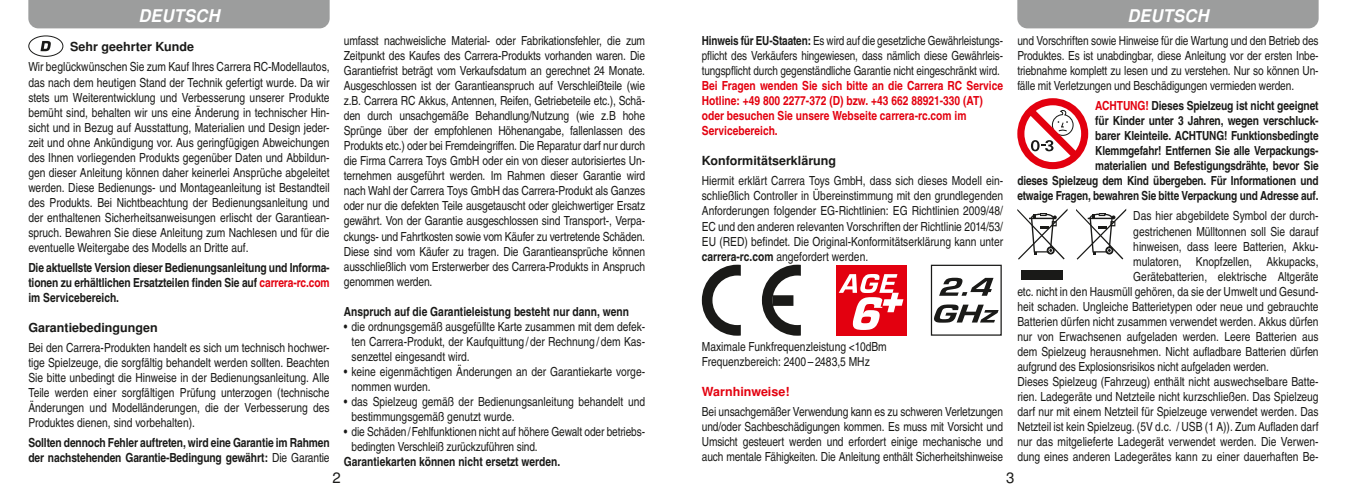
<style>
.page{position:relative;width:1347px;height:497px;background:#fff}
.page>*{position:absolute;margin:0;border:0;box-sizing:border-box;transform-origin:0 0}
.t1{font:italic 700 17.5px "Nimbus San LOT";letter-spacing:.02em;color:#fff;scale:.94 1}
.t2{font:15px "Nimbus San LOT";color:#1a1a18}
.t3{font:12.5px/15px "Nimbus San LOT Reg Con";color:#1a1a18;text-align:justify}
.t4{font:12.5px/15px "Nimbus San LOT Bol Con";letter-spacing:-.01em;color:#1a1a18;text-align:right}
.t5{font:12.5px/15px "Nimbus San LOT Bol Con";color:#e3000f}
.t6{font:700 12.5px "Nimbus San LOT";color:#1a1a18}
.t7{font:700 12.5px "Nimbus San LOT";color:#e3000f}
.s1{color:#e3000f}
.s2{font-family:"Nimbus San LOT Reg Con"}
.s3{font-family:"Nimbus San LOT Bol Con"}
</style>
<div class="page">
<svg style="left:702px;top:264px;width:39px;height:71px"></svg>
<svg style="left:762px;top:264px;width:39px;height:71px"></svg>
<div style="left:835px;top:264px;width:71px;height:71px;background:#e3000f"></div>
<svg style="left:838px;top:274px;width:65px;height:55px"></svg>
<svg style="left:930px;top:264px;width:72px;height:72px"></svg>
<svg style="left:1017px;top:98px;width:71px;height:71px"></svg>
<div style="left:1021px;top:269px;width:41px;height:10px;background:#1a1a18"></div>
<svg style="left:1017px;top:209px;width:50px;height:50px"></svg>
<svg style="left:1076px;top:209px;width:50px;height:50px"></svg>
<div style="left:28px;top:35px;width:35px;height:22px;border:1px solid #1a1a18;border-radius:50%"></div>
<svg style="left:40px;top:41px;width:11px;height:10px"></svg>
<div style="left:28px;top:0;width:302px;height:28px;background:#9c9d9d"></div>
<div style="left:1017px;top:0;width:301px;height:28px;background:#9c9d9d"></div>
<h1 class="t1" style="left:138px;top:5px;width:88px">DEUTSCH</h1>
<h1 class="t1" style="left:1127px;top:5px;width:88px">DEUTSCH</h1>
<p class="t6" style="left:70px;top:39px;width:125px">Sehr geehrter Kunde</p>
<p class="t3" style="left:28px;top:60px;width:303px">Wir beglückwünschen Sie zum Kauf Ihres Carrera RC-Modellautos, das nach dem heutigen Stand der Technik gefertigt wurde. Da wir stets um Weiterentwicklung und Verbesserung unserer Produkte bemüht sind, behalten wir uns eine Änderung in technischer Hin&shy;sicht und in Bezug auf Ausstattung, Materialien und Design jeder&shy;zeit und ohne Ankündigung vor. Aus geringfügigen Abweichungen des Ihnen vorliegenden Produkts gegenüber Daten und Abbildun&shy;gen dieser Anleitung können daher keinerlei Ansprüche abgeleitet werden. Diese Bedienungs- und Montageanleitung ist Bestandteil des Produkts. Bei Nichtbeachtung der Bedienungsanleitung und der enthaltenen Sicherheitsanweisungen erlischt der Garantiean&shy;spruch. Bewahren Sie diese Anleitung zum Nachlesen und für die eventuelle Weitergabe des Modells an Dritte auf.</p>
<p class="t4" style="left:28px;top:260px;width:303px;text-align:justify">Die aktuellste Version dieser Bedienungsanleitung und Informa&shy;tionen zu erhältlichen Ersatzteilen finden Sie auf <span class="s1">carrera-rc.com </span>im Servicebereich.</p>
<p class="t6" style="left:28px;top:319px;width:131px">Garantiebedingungen</p>
<p class="t3" style="left:28px;top:340px;width:303px">Bei den Carrera-Produkten handelt es sich um technisch hochwer&shy;tige Spielzeuge, die sorgfältig behandelt werden sollten. Beachten Sie bitte unbedingt die Hinweise in der Bedienungsanleitung. Alle Teile werden einer sorgfältigen Prüfung unterzogen (technische Änderungen und Modelländerungen, die der Verbesserung des Produktes dienen, sind vorbehalten).</p>
<p class="t4" style="left:28px;top:435px;width:303px;text-align:left">Sollten dennoch Fehler auftreten, wird eine Garantie im Rahmen der nachstehenden Garantie-Bedingung gewährt: <span class="s2">Die Garantie</span></p>
<p class="t3" style="left:344px;top:33px;width:303px">umfasst nachweisliche Material- oder Fabrikationsfehler, die zum Zeitpunkt des Kaufes des Carrera-Produkts vorhanden waren. Die Garantiefrist beträgt vom Verkaufsdatum an gerechnet 24 Monate.<br>Ausgeschlossen ist der Garantieanspruch auf Verschleißteile (wie z.B. Carrera RC Akkus, Antennen, Reifen, Getriebeteile etc.), Schä&shy;den durch unsachgemäße Behandlung/Nutzung (wie z.B hohe Sprünge über der empfohlenen Höhenangabe, fallenlassen des Produkts etc.) oder bei Fremdeingriffen. Die Reparatur darf nur durch die Firma Carrera Toys GmbH oder ein von dieser autorisiertes Un&shy;ternehmen ausgeführt werden. Im Rahmen dieser Garantie wird nach Wahl der Carrera Toys GmbH das Carrera-Produkt als Ganzes oder nur die defekten Teile ausgetauscht oder gleichwertiger Ersatz gewährt. Von der Garantie ausgeschlossen sind Transport-, Verpa&shy;ckungs- und Fahrtkosten sowie vom Käufer zu vertretende Schäden.<br>Diese sind vom Käufer zu tragen. Die Garantieansprüche können ausschließlich vom Ersterwerber des Carrera-Produkts in Anspruch genommen werden.</p>
<p class="t4" style="left:344px;top:303px;width:287px">Anspruch auf die Garantieleistung besteht nur dann, wenn</p>
<p class="t3" style="left:351px;top:318px;width:295px;text-indent:-8px">• die ordnungsgemäß ausgefüllte Karte zusammen mit dem defek&shy;ten Carrera-Produkt, der Kaufquittung / der Rechnung / dem Kas&shy;senzettel eingesandt wird.</p>
<p class="t3" style="left:351px;top:363px;width:295px;text-indent:-8px">• keine eigenmächtigen Änderungen an der Garantiekarte vorge&shy;nommen wurden.</p>
<p class="t3" style="left:351px;top:393px;width:295px;text-indent:-8px">• das Spielzeug gemäß der Bedienungsanleitung behandelt und bestimmungsgemäß genutzt wurde.</p>
<p class="t3" style="left:351px;top:423px;width:294px;text-indent:-8px">• die Schäden/Fehlfunktionen nicht auf höhere Gewalt oder betriebs&shy;bedingten Verschleiß zurückzuführen sind.</p>
<p class="t4" style="left:344px;top:453px;width:218px">Garantiekarten können nicht ersetzt werden.</p>
<p class="t3" style="left:702px;top:33px;width:303px"><span class="s3">Hinweis für EU-Staaten:</span> Es wird auf die gesetzliche Gewährleistungs&shy;pflicht des Verkäufers hingewiesen, dass nämlich diese Gewährleis&shy;tungspflicht durch gegenständliche Garantie nicht eingeschränkt wird.</p>
<p class="t5" style="left:702px;top:78px;width:303px">Bei Fragen wenden Sie sich bitte an die Carrera RC Service Hotline: +49 800 2277-372 (D) bzw. +43 662 88921-330 (AT) oder besuchen Sie unsere Webseite carrera-rc.com im Servicebereich.</p>
<p class="t6" style="left:702px;top:153px;width:136px">Konformitätserklärung</p>
<p class="t3" style="left:702px;top:173px;width:303px">Hiermit erklärt Carrera Toys GmbH, dass sich dieses Modell ein&shy;schließlich Controller in Übereinstimmung mit den grundlegenden Anforderungen folgender EG-Richtlinien: EG Richtlinien 2009/48/ EC und den anderen relevanten Vorschriften der Richtlinie 2014/53/ EU (RED) befindet. Die Original-Konformitätserklärung kann unter <span class="s3">carrera-rc.com</span> angefordert werden.</p>
<p class="t3" style="left:702px;top:338px;width:186px">Maximale Funkfrequenzleistung &lt;10dBm<br>Frequenzbereich: 2400 – 2483,5 MHz</p>
<p class="t7" style="left:702px;top:383px;width:89px">Warnhinweise!</p>
<p class="t3" style="left:702px;top:403px;width:303px">Bei unsachgemäßer Verwendung kann es zu schweren Verletzungen und/oder Sachbeschädigungen kommen. Es muss mit Vorsicht und Umsicht gesteuert werden und erfordert einige mechanische und auch mentale Fähigkeiten. Die Anleitung enthält Sicherheitshinweise</p>
<p class="t3" style="left:1017px;top:33px;width:303px">und Vorschriften sowie Hinweise für die Wartung und den Betrieb des Produktes. Es ist unabdingbar, diese Anleitung vor der ersten Inbe&shy;triebnahme komplett zu lesen und zu verstehen. Nur so können Un&shy;fälle mit Verletzungen und Beschädigungen vermieden werden.</p>
<p class="t4" style="left:1017px;top:98px;width:303px"><span class="s1">ACHTUNG!</span> Dieses Spielzeug ist nicht geeignet<br>für Kinder unter 3 Jahren, wegen verschluck-<br>barer Kleinteile. ACHTUNG! Funktionsbedingte<br>Klemmgefahr! Entfernen Sie alle Verpackungs-<br>materialien und Befestigungsdrähte, bevor Sie<br>dieses Spielzeug dem Kind übergeben. Für Informationen und etwaige Fragen, bewahren Sie bitte Verpackung und Adresse auf.</p>
<p class="t3" style="left:1133px;top:208px;width:186px">Das hier abgebildete Symbol der durch-</p>
<p class="t3" style="left:1133px;top:223px;width:187px">gestrichenen Mülltonnen soll Sie darauf</p>
<p class="t3" style="left:1133px;top:238px;width:187px">hinweisen, dass leere Batterien, Akku-</p>
<p class="t3" style="left:1133px;top:253px;width:187px">mulatoren, Knopfzellen, Akkupacks,</p>
<p class="t3" style="left:1133px;top:268px;width:187px">Gerätebatterien, elektrische Altgeräte</p>
<p class="t3" style="left:1017px;top:283px;width:303px">etc. nicht in den Hausmüll gehören, da sie der Umwelt und Gesund-</p>
<p class="t3" style="left:1017px;top:298px;width:303px">heit schaden. Ungleiche Batterietypen oder neue und gebrauchte</p>
<p class="t3" style="left:1017px;top:313px;width:303px">Batterien dürfen nicht zusammen verwendet werden. Akkus dürfen</p>
<p class="t3" style="left:1017px;top:328px;width:303px">nur von Erwachsenen aufgeladen werden. Leere Batterien aus</p>
<p class="t3" style="left:1017px;top:343px;width:303px">dem Spielzeug herausnehmen. Nicht aufladbare Batterien dürfen</p>
<p class="t3" style="left:1017px;top:358px;width:253px">aufgrund des Explosionsrisikos nicht aufgeladen werden.</p>
<p class="t3" style="left:1017px;top:373px;width:303px">Dieses Spielzeug (Fahrzeug) enthält nicht auswechselbare Batte-</p>
<p class="t3" style="left:1017px;top:388px;width:303px">rien. Ladegeräte und Netzteile nicht kurzschließen. Das Spielzeug</p>
<p class="t3" style="left:1017px;top:403px;width:303px">darf nur mit einem Netzteil für Spielzeuge verwendet werden. Das</p>
<p class="t3" style="left:1017px;top:418px;width:303px">Netzteil ist kein Spielzeug. (5V d.c. / USB (1 A)). Zum Aufladen darf</p>
<p class="t3" style="left:1017px;top:433px;width:303px">nur das mitgelieferte Ladegerät verwendet werden. Die Verwen-</p>
<p class="t3" style="left:1017px;top:448px;width:303px">dung eines anderen Ladegerätes kann zu einer dauerhaften Be-</p>
<p class="t2" style="left:332px;top:468px;width:10px">2</p>
<p class="t2" style="left:1006px;top:468px;width:10px">3</p>
</div>
